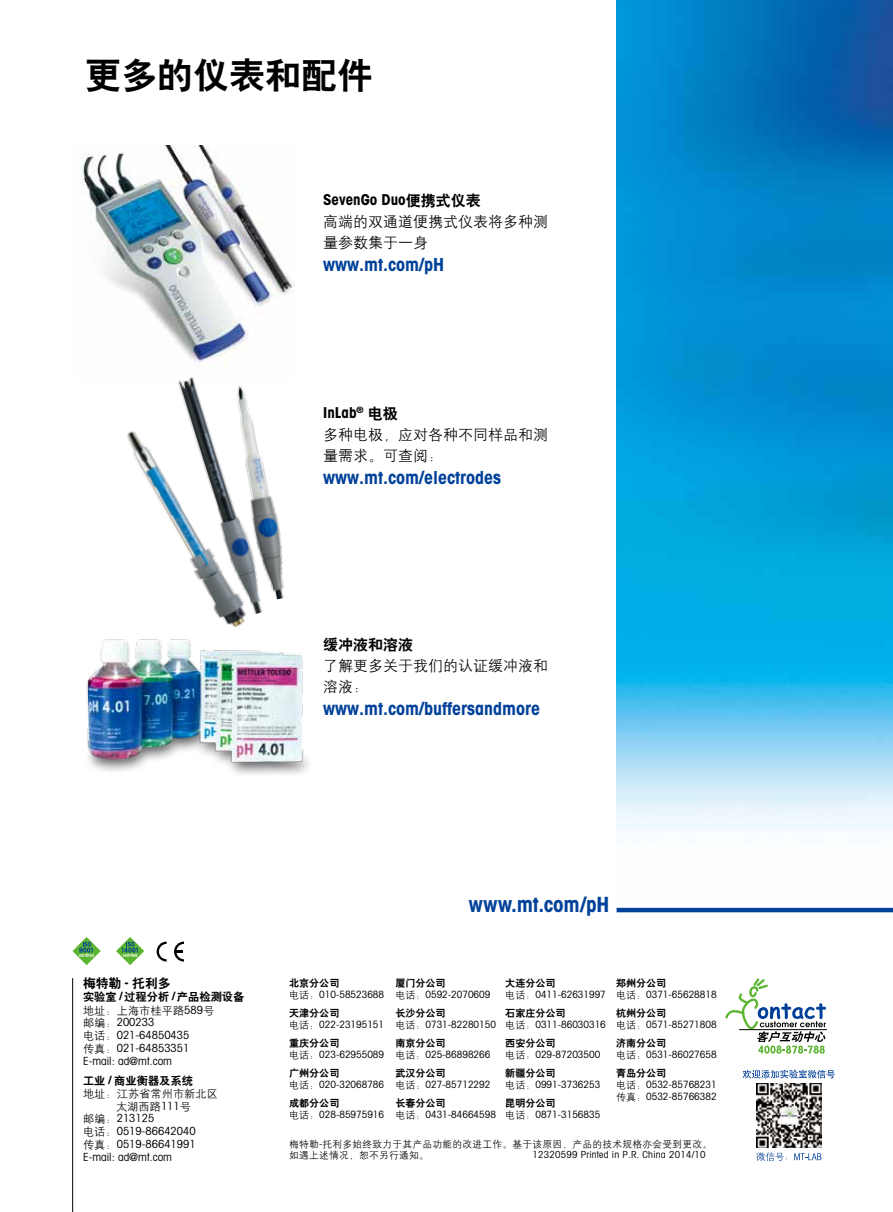
<style>
.page{position:relative;width:893px;height:1212px;background:#fff}
.page>*{position:absolute;margin:0;border:0;box-sizing:border-box;transform-origin:0 0}
.t1{font:36px "H Yb 2 gj";color:#000}
.t2{font:700 condensed 21px "Avant Garde";letter-spacing:.005em;color:#004199}
.t3{font:700 condensed 18px "Avant Garde";color:#004199}
.t4{font:15px/21px "H Yg 2 gj";color:#000}
.t5{font:700 condensed 15px "Avant Garde";color:#000}
.t6{font:15px "H Yb 2 gj";color:#000}
.t7{font:12.75px "H Yb 2 gj";color:#000}
.t8{font:condensed 11.25px/12.8px "Avant Garde";color:#000}
.t9{font:11.25px/12.8px "H Yg 2 gj";color:#000;text-align:center}
.t10{font:11.25px "H Yb 2 gj";color:#000}
.t11{font:condensed 10.05px/12px "Avant Garde";color:#000}
.t12{font:10.05px "H Yb 2 gj";color:#000}
.t13{font:9.75px/11.2px "H Yg 2 gj";letter-spacing:.025em;color:#000}
.t14{font:condensed 9.75px "Avant Garde";letter-spacing:.025em;color:#000}
.s1{font-family:"H Yb 2 gj";font-weight:400;font-stretch:normal}
.s2{font-family:"Avant Garde";font-weight:700;font-stretch:condensed}
.s3{font-family:"Avant Garde";font-stretch:condensed}
.s4{font-family:"H Yg 2 gj";font-stretch:normal}
</style>
<div class="page">
<hr style="left:617px;top:908px;width:276px;height:4px;background:#004199">
<img style="left:81px;top:145px;width:213px;height:187px">
<img style="left:86px;top:642px;width:223px;height:133px">
<img style="left:103px;top:431px;width:142px;height:211px">
<img style="left:148px;top:332px;width:136px;height:289px">
<img style="left:617px;top:0;width:276px;height:829px">
<hr style="left:72px;top:978px;width:1px;height:234px;background:#000">
<svg style="left:72px;top:937px;width:29px;height:28px"></svg>
<svg style="left:116px;top:937px;width:28px;height:28px"></svg>
<svg style="left:157px;top:941px;width:10px;height:20px"></svg>
<svg style="left:174px;top:941px;width:10px;height:20px"></svg>
<img style="left:756px;top:1083px;width:65px;height:65px">
<svg style="left:742px;top:1070px;width:93px;height:8px"></svg>
<svg style="left:756px;top:1152px;width:31px;height:9px"></svg>
<svg style="left:794px;top:1153px;width:27px;height:7px"></svg>
<hr style="left:739px;top:1029px;width:88px;height:1px;background:#000">
<svg style="left:725px;top:978px;width:101px;height:75px"></svg>
<h1 class="t1" style="left:85px;top:57px;width:289px">更多的仪表和配件</h1>
<h3 class="t5" style="left:323px;top:190px;width:159px">SevenGo Duo<span class="s1">便携式仪表</span></h3>
<h3 class="t4" style="left:323px;top:211px;width:226px">高端的双通道便携式仪表将多种测量参数集于一身</h3>
<h3 class="t3" style="left:323px;top:253px;width:123px">www.mt.com/pH</h3>
<h3 class="t5" style="left:323px;top:403px;width:76px">InLab<sup>®</sup> <span class="s1">电极</span></h3>
<h3 class="t4" style="left:323px;top:424px;width:226px">多种电极，应对各种不同样品和测量需求。可查阅：</h3>
<h3 class="t3" style="left:323px;top:466px;width:180px">www.mt.com/electrodes</h3>
<h3 class="t6" style="left:323px;top:637px;width:91px">缓冲液和溶液</h3>
<h3 class="t4" style="left:323px;top:655px;width:226px">了解更多关于我们的认证缓冲液和溶液：</h3>
<h3 class="t3" style="left:323px;top:697px;width:219px">www.mt.com/buffersandmore</h3>
<p class="t7" style="left:83px;top:977px;width:89px">梅特勒 <span class="s2">-</span> 托利多</p>
<p class="t10" style="left:83px;top:991px;width:163px">实验室 <span class="s2">/</span>过程分析 <span class="s2">/</span>产品检测设备</p>
<p class="t9" style="left:83px;top:1004px;width:133px">地址：上海市桂平路<span class="s3">589</span>号</p>
<p class="t8" style="left:83px;top:1015px;width:108px"><span class="s4">邮编：</span>200233<br><span class="s4">电话：</span>021-64850435<span class="s4">传真：</span>021-64853351<br>E-mail: ad@mt.com</p>
<p class="t10" style="left:83px;top:1075px;width:112px">工业 <span class="s2">/</span> 商业衡器及系统</p>
<p class="t9" style="left:83px;top:1087px;width:136px">地址：江苏省常州市新北区太湖西路<span class="s3">111</span>号</p>
<p class="t8" style="left:83px;top:1111px;width:114px"><span class="s4">邮编：</span>213125<br><span class="s4">电话：</span>0519-86642040<span class="s4">传真：</span>0519-86641991<br>E-mail: ad@mt.com</p>
<h2 class="t2" style="left:469px;top:891px;width:142px">www.mt.com/pH</h2>
<p class="t12" style="left:289px;top:978px;width:52px">北京分公司</p>
<p class="t11" style="left:289px;top:988px;width:96px"><span class="s4">电话：</span>010-58523688</p>
<p class="t12" style="left:289px;top:1008px;width:52px">天津分公司</p>
<p class="t11" style="left:289px;top:1018px;width:96px"><span class="s4">电话：</span>022-23195151</p>
<p class="t12" style="left:289px;top:1038px;width:52px">重庆分公司</p>
<p class="t11" style="left:289px;top:1048px;width:96px"><span class="s4">电话：</span>023-62955089</p>
<p class="t12" style="left:289px;top:1068px;width:52px">广州分公司</p>
<p class="t11" style="left:289px;top:1078px;width:96px"><span class="s4">电话：</span>020-32068786</p>
<p class="t12" style="left:289px;top:1098px;width:52px">成都分公司</p>
<p class="t11" style="left:289px;top:1108px;width:96px"><span class="s4">电话：</span>028-85975916</p>
<p class="t12" style="left:395px;top:978px;width:52px">厦门分公司</p>
<p class="t11" style="left:395px;top:988px;width:96px"><span class="s4">电话：</span>0592-2070609</p>
<p class="t12" style="left:395px;top:1008px;width:52px">长沙分公司</p>
<p class="t11" style="left:395px;top:1018px;width:102px"><span class="s4">电话：</span>0731-82280150</p>
<p class="t12" style="left:395px;top:1038px;width:52px">南京分公司</p>
<p class="t11" style="left:395px;top:1048px;width:96px"><span class="s4">电话：</span>025-86898266</p>
<p class="t12" style="left:395px;top:1068px;width:52px">武汉分公司</p>
<p class="t11" style="left:395px;top:1078px;width:96px"><span class="s4">电话：</span>027-85712292</p>
<p class="t12" style="left:395px;top:1098px;width:52px">长春分公司</p>
<p class="t11" style="left:395px;top:1108px;width:102px"><span class="s4">电话：</span>0431-84664598</p>
<p class="t12" style="left:505px;top:978px;width:52px">大连分公司</p>
<p class="t11" style="left:505px;top:988px;width:102px"><span class="s4">电话：</span>0411-62631997</p>
<p class="t12" style="left:505px;top:1008px;width:62px">石家庄分公司</p>
<p class="t11" style="left:505px;top:1018px;width:102px"><span class="s4">电话：</span>0311-86030316</p>
<p class="t12" style="left:505px;top:1038px;width:52px">西安分公司</p>
<p class="t11" style="left:505px;top:1048px;width:96px"><span class="s4">电话：</span>029-87203500</p>
<p class="t12" style="left:505px;top:1068px;width:52px">新疆分公司</p>
<p class="t11" style="left:505px;top:1078px;width:96px"><span class="s4">电话：</span>0991-3736253</p>
<p class="t12" style="left:505px;top:1098px;width:52px">昆明分公司</p>
<p class="t11" style="left:505px;top:1108px;width:96px"><span class="s4">电话：</span>0871-3156835</p>
<p class="t12" style="left:616px;top:978px;width:52px">郑州分公司</p>
<p class="t11" style="left:616px;top:988px;width:102px"><span class="s4">电话：</span>0371-65628818</p>
<p class="t12" style="left:616px;top:1008px;width:52px">杭州分公司</p>
<p class="t11" style="left:616px;top:1018px;width:102px"><span class="s4">电话：</span>0571-85271808</p>
<p class="t12" style="left:616px;top:1038px;width:52px">济南分公司</p>
<p class="t11" style="left:616px;top:1048px;width:102px"><span class="s4">电话：</span>0531-86027658</p>
<p class="t12" style="left:616px;top:1068px;width:52px">青岛分公司</p>
<p class="t11" style="left:616px;top:1078px;width:102px"><span class="s4">电话：</span>0532-85768231<span class="s4">传真：</span>0532-85766382</p>
<p class="t13" style="left:289px;top:1138px;width:424px">梅特勒<span class="s3">-</span>托利多始终致力于其产品功能的改进工作。基于该原因，产品的技术规格亦会受到更改。如遇上述情况，恕不另行通知。</p>
<p class="t14" style="left:532px;top:1149px;width:175px">12320599 Printed in P.R. China 2014/10</p>
</div>
